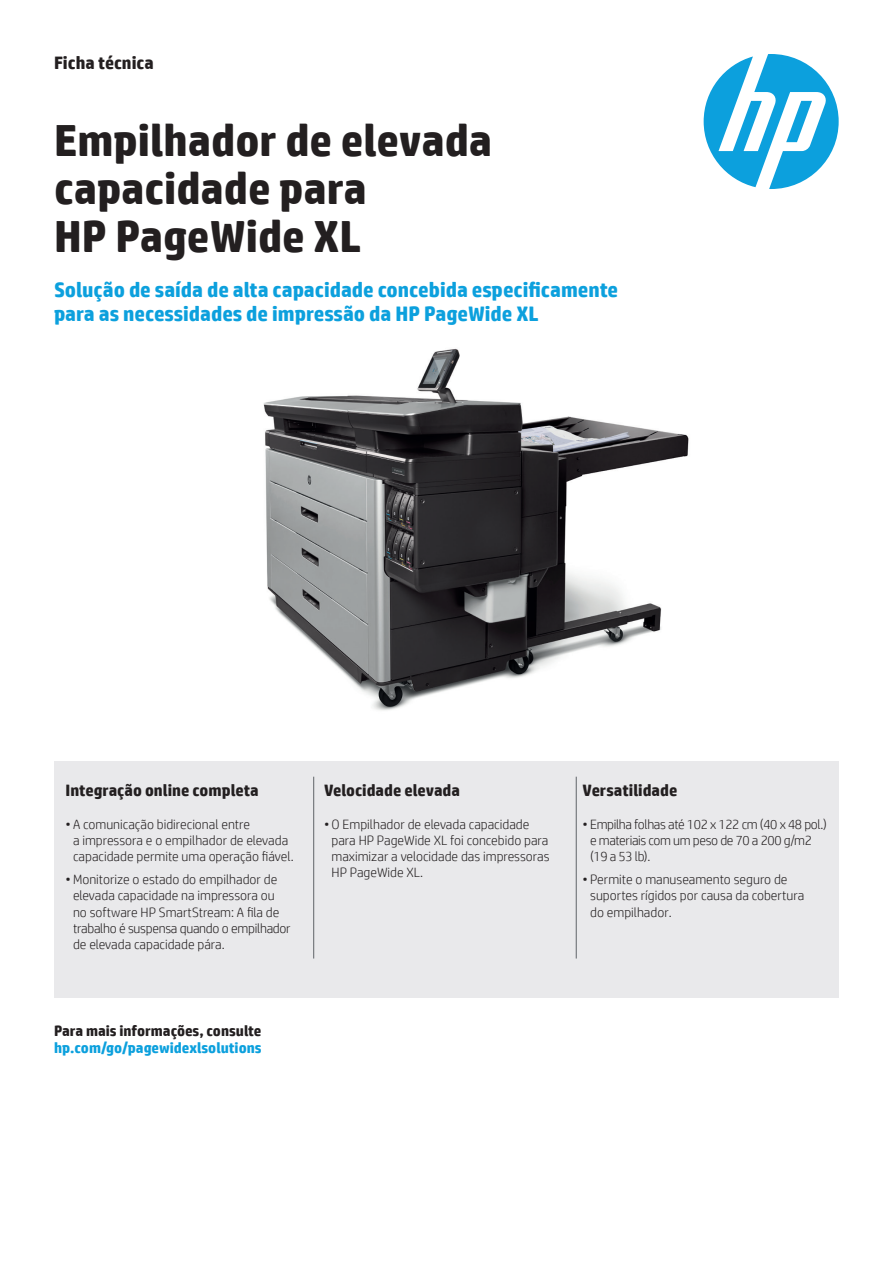
<style>
.page{position:relative;width:893px;height:1263px;background:#fff}
.page>*{position:absolute;margin:0;border:0;box-sizing:border-box;transform-origin:0 0}
.Cover_headline_30_32{font:700 45px/48px "HP Simplified";color:#231f20}
.Cover_subhead_14_16{font:700 21px/24px "HP Simplified";color:#0ca0dd}
.Document_type_for_30{font:700 18px "HP Simplified";color:#231f20}
.Body_header_bold{font:700 16.5px "HP Simplified";color:#231f20}
.call_to_action{font:700 15px "HP Simplified";color:#0ca0dd}
.call_to_action-2{font:700 15px "HP Simplified";color:#231f20}
.t1{font:300 13.5px/16.2px "HP Simplified";color:#231f20}
.t2{font:300 13.5px/16.2px "HP Simplified";letter-spacing:-.025em;color:#231f20}
</style>
<div class="page">
<img style="left:263px;top:348px;width:426px;height:363px">
<div style="left:54px;top:761px;width:785px;height:236px;background:#e6e7e9"></div>
<hr style="left:313px;top:777px;width:1px;height:181px;background:#5f6368">
<hr style="left:576px;top:777px;width:1px;height:181px;background:#5f6368">
<svg style="left:704px;top:54px;width:135px;height:135px"></svg>
<p class="Document_type_for_30" style="left:54px;top:51px;width:101px">Ficha técnica</p>
<p class="Cover_headline_30_32" style="left:54px;top:116px;width:440px">Empilhador de elevada capacidade para<br>HP PageWide XL</p>
<p class="Cover_subhead_14_16" style="left:54px;top:278px;width:566px">Solução de saída de alta capacidade concebida especificamente para as necessidades de impressão da HP PageWide XL</p>
<p class="Body_header_bold" style="left:65px;top:780px;width:195px">Integração online completa</p>
<p class="t1" style="left:73px;top:816px;width:222px;text-indent:-8px">• A comunicação bidirecional entre<br>a impressora e o empilhador de elevada capacidade permite uma operação fiável.</p>
<p class="t1" style="left:73px;top:871px;width:219px;text-indent:-8px">• Monitorize o estado do empilhador de elevada capacidade na impressora ou no software HP SmartStream: A fila de trabalho é suspensa quando o empilhador de elevada capacidade pára.</p>
<p class="call_to_action-2" style="left:54px;top:1021px;width:209px">Para mais informações, consulte</p>
<p class="call_to_action" style="left:54px;top:1037px;width:209px">hp.com/go/pagewidexlsolutions</p>
<p class="Body_header_bold" style="left:324px;top:780px;width:137px">Velocidade elevada</p>
<p class="t1" style="left:332px;top:816px;width:220px;text-indent:-8px">• O Empilhador de elevada capacidade para HP PageWide XL foi concebido para maximizar a velocidade das impressoras<br>HP PageWide XL.</p>
<p class="Body_header_bold" style="left:583px;top:780px;width:96px">Versatilidade</p>
<p class="t2" style="left:590px;top:816px;width:238px;text-indent:-8px">• Empilha folhas até 102 x 122 cm (40 x 48 pol.) e materiais com um peso de 70 a 200 g/m2 (19 a 53 lb).</p>
<p class="t1" style="left:590px;top:871px;width:216px;text-indent:-8px">• Permite o manuseamento seguro de suportes rígidos por causa da cobertura do empilhador.</p>
</div>
